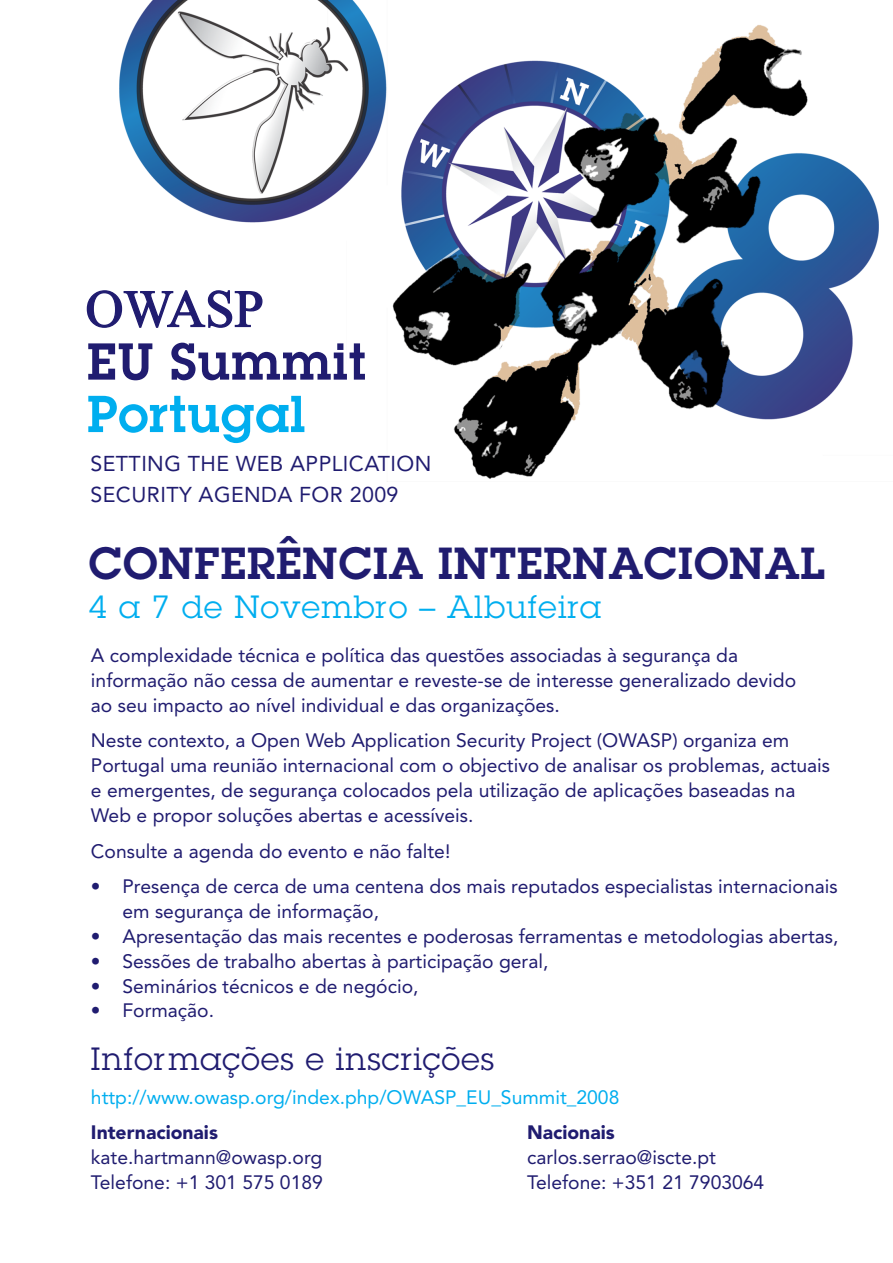
<style>
.page{position:relative;width:893px;height:1263px;background:#fff}
.page>*{position:absolute;margin:0;border:0;box-sizing:border-box;transform-origin:0 0}
.t1{font:600 43.95px "Lubalin Graph";letter-spacing:.02em;color:#201c70}
.t2{font:31.5px "Lubalin Graph";letter-spacing:.04em;color:#00aeef}
.t3{font:31.5px "Lubalin Graph";letter-spacing:.04em;color:#201c70}
.t4{font:21.3px/31px "Avenir";letter-spacing:.02em;color:#201c70}
.t5{font:19.35px/24.8px "Avenir";color:#201c70}
.t6{font:19.35px "Avenir";color:#00aeef}
.t7{font:900 19.35px "Avenir";color:#201c70}
</style>
<div class="page">
<img style="left:88px;top:0;width:791px;height:482px">
<svg style="left:88px;top:343px;width:64px;height:37px"></svg>
<svg style="left:171px;top:343px;width:194px;height:37px"></svg>
<svg style="left:88px;top:396px;width:216px;height:47px"></svg>
<svg style="left:86px;top:290px;width:177px;height:38px"></svg>
<p class="t4" style="left:91px;top:448px;width:342px">SETTING THE WEB APPLICATION<br>SECURITY AGENDA FOR 2009</p>
<h1 class="t1" style="left:89px;top:534px;width:738px">CONFERÊNCIA INTERNACIONAL</h1>
<h2 class="t2" style="left:89px;top:587px;width:513px">4 a 7 de Novembro – Albufeira</h2>
<p class="t5" style="left:91px;top:643px;width:707px">A complexidade técnica e política das questões associadas à segurança da informação não cessa de aumentar e reveste-se de interesse generalizado devido ao seu impacto ao nível individual e das organizações.</p>
<p class="t5" style="left:91px;top:728px;width:741px">Neste contexto, a Open Web Application Security Project (OWASP) organiza em Portugal uma reunião internacional com o objectivo de analisar os problemas, actuais e emergentes, de segurança colocados pela utilização de aplicações baseadas na Web e propor soluções abertas e acessíveis.</p>
<p class="t5" style="left:91px;top:839px;width:361px">Consulte a agenda do evento e não falte!</p>
<p class="t5" style="left:122px;top:874px;width:717px;text-indent:-32px">• Presença de cerca de uma centena dos mais reputados especialistas internacionais em segurança de informação,</p>
<p class="t5" style="left:91px;top:924px;width:749px">• Apresentação das mais recentes e poderosas ferramentas e metodologias abertas,</p>
<p class="t5" style="left:91px;top:949px;width:459px">• Sessões de trabalho abertas à participação geral,</p>
<p class="t5" style="left:91px;top:974px;width:329px">• Seminários técnicos e de negócio,</p>
<p class="t5" style="left:91px;top:998px;width:125px">• Formação.</p>
<h2 class="t3" style="left:91px;top:1039px;width:405px">Informações e inscrições</h2>
<p class="t6" style="left:91px;top:1086px;width:530px">http://www.owasp.org/index.php/OWASP_EU_Summit_2008</p>
<p class="t7" style="left:91px;top:1120px;width:128px">Internacionais</p>
<p class="t7" style="left:527px;top:1120px;width:89px">Nacionais</p>
<p class="t5" style="left:91px;top:1145px;width:233px">kate.hartmann@owasp.org</p>
<p class="t5" style="left:527px;top:1145px;width:191px">carlos.serrao@iscte.pt</p>
<p class="t5" style="left:91px;top:1169px;width:233px">Telefone: +1 301 575 0189</p>
<p class="t5" style="left:527px;top:1169px;width:239px">Telefone: +351 21 7903064</p>
</div>
